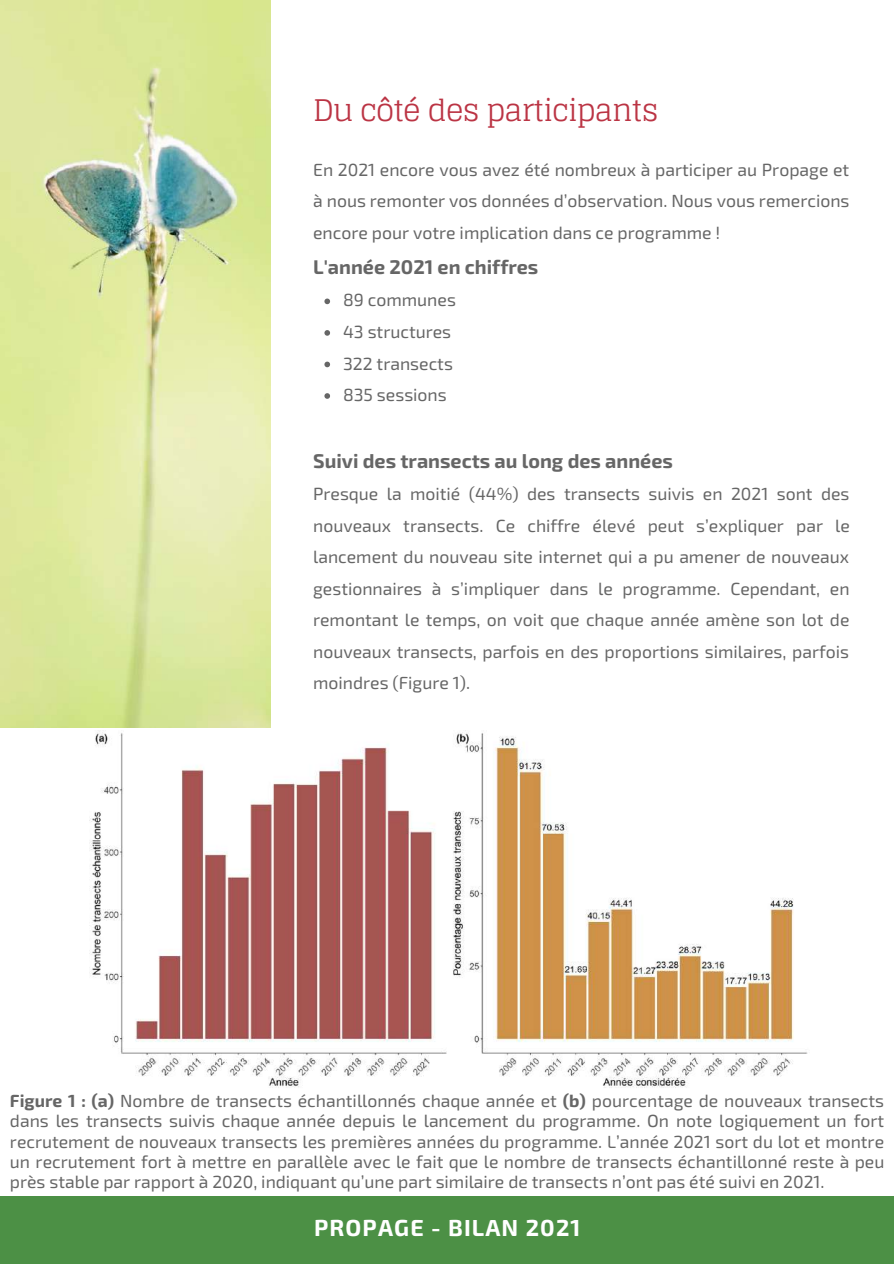
<style>
.page{position:relative;width:894px;height:1264px;background:#fff}
.page>*{position:absolute;margin:0;border:0;box-sizing:border-box;transform-origin:0 0}
.t1{font:29.85px "Glegoo";letter-spacing:-.03em;color:#bb3444}
.t2{font:700 23.25px "Exo 2";letter-spacing:.05em;color:#fff}
.t3{font:700 19.8px "Exo 2";color:#666}
.t4{font:17.55px/31.5px "Exo 2";color:#666;text-align:justify}
.s1{font-weight:700}
</style>
<div class="page">
<img style="left:0;top:0;width:270px;height:727px">
<div style="left:0;top:1196px;width:893px;height:67px;background:#4c9045"></div>
<img style="left:89px;top:730px;width:719px;height:358px">
<svg style="left:324px;top:298px;width:6px;height:6px"></svg>
<svg style="left:324px;top:330px;width:6px;height:6px"></svg>
<svg style="left:324px;top:361px;width:6px;height:6px"></svg>
<svg style="left:324px;top:393px;width:6px;height:6px"></svg>
<h1 class="t1" style="left:313px;top:93px;width:347px">Du côté des participants</h1>
<p class="t4" style="left:313px;top:153px;width:537px">En 2021 encore vous avez été nombreux à participer au Propage et à nous remonter vos données d’observation. Nous vous remercions encore pour votre implication dans ce programme !</p>
<p class="t3" style="left:313px;top:254px;width:226px">L'année 2021 en chiffres</p>
<p class="t4" style="left:343px;top:284px;width:114px;text-align:left">89 communes<br>43 structures<br>322 transects<br>835 sessions</p>
<p class="t3" style="left:313px;top:447px;width:361px">Suivi des transects au long des années</p>
<p class="t4" style="left:313px;top:477px;width:538px">Presque la moitié (44%) des transects suivis en 2021 sont des nouveaux transects. Ce chiffre élevé peut s’expliquer par le lancement du nouveau site internet qui a pu amener de nouveaux gestionnaires à s’impliquer dans le programme. Cependant, en remontant le temps, on voit que chaque année amène son lot de nouveaux transects, parfois en des proportions similaires, parfois moindres (Figure 1).</p>
<p class="t4" style="left:10px;top:1089px;width:875px;line-height:20.2px"><span class="s1">Figure 1 : (a)</span> Nombre de transects échantillonnés chaque année et <span class="s1">(b)</span> pourcentage de nouveaux transects dans les transects suivis chaque année depuis le lancement du programme. On note logiquement un fort recrutement de nouveaux transects les premières années du programme. L’année 2021 sort du lot et montre un recrutement fort à mettre en parallèle avec le fait que le nombre de transects échantillonné reste à peu près stable par rapport à 2020, indiquant qu’une part similaire de transects n’ont pas été suivi en 2021.</p>
<h2 class="t2" style="left:314px;top:1211px;width:268px">PROPAGE - BILAN 2021</h2>
</div>
